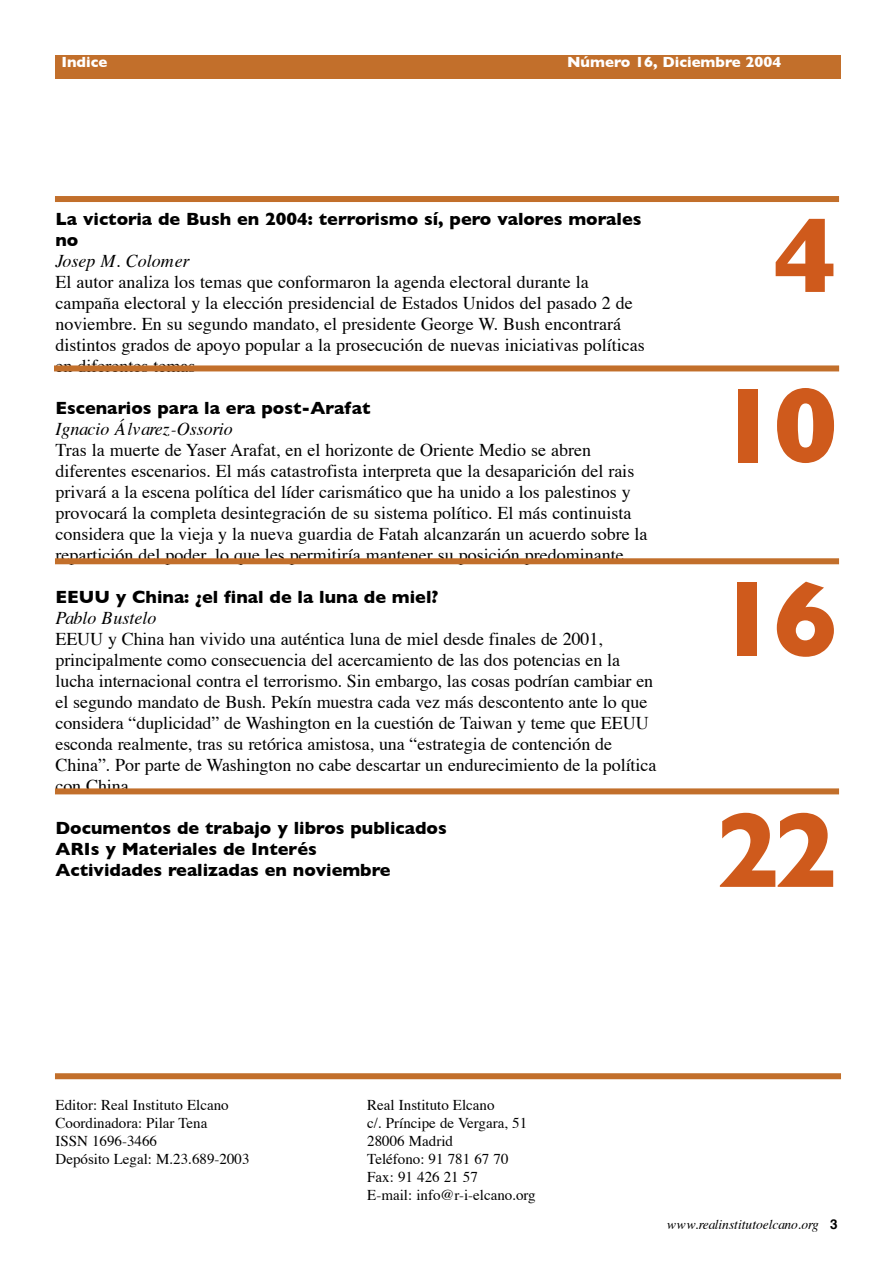
<style>
.page{position:relative;width:893px;height:1263px;background:#fff}
.page>*{position:absolute;margin:0;border:0;box-sizing:border-box;transform-origin:0 0}
.t1{font:700 108px/231px "Gill Sans";color:#cf5a1c}
.t2{font:18px/21px "Times";color:#000}
.t3{font:700 18px/21px "Gill Sans";color:#000}
.t4{font:italic 18px "Times";color:#000}
.t5{font:15px/18px "Times";color:#000}
.t6{font:700 15px "Gill Sans";color:#fff}
.t7{font:italic 13.5px "Times";color:#000}
.s1{font-family:"Helvetica";font-weight:700;font-style:normal}
</style>
<div class="page">
<div style="left:55px;top:55px;width:785px;height:24px;background:#c26f2b"></div>
<div style="left:55px;top:196px;width:784px;height:6px;background:#c26f2b"></div>
<div style="left:54px;top:365px;width:785px;height:6px;background:#c26f2b"></div>
<div style="left:55px;top:1073px;width:786px;height:6px;background:#c26f2b"></div>
<div style="left:55px;top:558px;width:784px;height:6px;background:#c26f2b"></div>
<div style="left:55px;top:788px;width:784px;height:6px;background:#c26f2b"></div>
<p class="t6" style="left:61px;top:54px;width:47px">Indice</p>
<p class="t6" style="left:567px;top:54px;width:216px">Número 16, Diciembre 2004</p>
<p class="t3" style="left:55px;top:208px;width:587px">La victoria de Bush en 2004: terrorismo sí, pero valores morales no</p>
<p class="t4" style="left:55px;top:254px;width:136px">Josep M. Colomer</p>
<p class="t2" style="left:55px;top:273px;width:591px">El autor analiza los temas que conformaron la agenda electoral durante la campaña electoral y la elección presidencial de Estados Unidos del pasado 2 de noviembre. En su segundo mandato, el presidente George W. Bush encontrará distintos grados de apoyo popular a la prosecución de nuevas iniciativas políticas en diferentes temas</p>
<p class="t3" style="left:55px;top:397px;width:316px">Escenarios para la era post-Arafat</p>
<p class="t4" style="left:55px;top:422px;width:179px">Ignacio Álvarez-Ossorio</p>
<p class="t2" style="left:55px;top:441px;width:593px">Tras la muerte de Yaser Arafat, en el horizonte de Oriente Medio se abren diferentes escenarios. El más catastrofista interpreta que la desaparición del rais privará a la escena política del líder carismático que ha unido a los palestinos y provocará la completa desintegración de su sistema político. El más continuista considera que la vieja y la nueva guardia de Fatah alcanzarán un acuerdo sobre la repartición del poder, lo que les permitiría mantener su posición predominante</p>
<p class="t3" style="left:55px;top:586px;width:384px">EEUU y China: ¿el final de la luna de miel?</p>
<p class="t4" style="left:55px;top:611px;width:102px">Pablo Bustelo</p>
<p class="t2" style="left:55px;top:630px;width:602px">EEUU y China han vivido una auténtica luna de miel desde finales de 2001, principalmente como consecuencia del acercamiento de las dos potencias en la lucha internacional contra el terrorismo. Sin embargo, las cosas podrían cambiar en el segundo mandato de Bush. Pekín muestra cada vez más descontento ante lo que considera “duplicidad” de Washington en la cuestión de Taiwan y teme que EEUU esconda realmente, tras su retórica amistosa, una “estrategia de contención de China”. Por parte de Washington no cabe descartar un endurecimiento de la política con China</p>
<p class="t3" style="left:55px;top:818px;width:393px">Documentos de trabajo y libros publicados<br>ARIs y Materiales de Interés<br>Actividades realizadas en noviembre</p>
<h1 class="t1" style="left:773px;top:139px;width:66px">4</h1>
<h1 class="t1" style="left:716px;top:309px;width:123px">10</h1>
<h1 class="t1" style="left:715px;top:503px;width:123px">16<br>22</h1>
<p class="t5" style="left:55px;top:1097px;width:196px">Editor: Real Instituto Elcano<br>Coordinadora: Pilar Tena<br>ISSN 1696-3466<br>Depósito Legal: M.23.689-2003</p>
<p class="t5" style="left:367px;top:1097px;width:170px">Real Instituto Elcano<br>c/. Príncipe de Vergara, 51<br>28006 Madrid<br>Teléfono: 91 781 67 70<br>Fax: 91 426 21 57<br>E-mail: info@r-i-elcano.org</p>
<p class="t7" style="left:667px;top:1219px;width:172px">www.realinstitutoelcano.org <span class="s1">3</span></p>
</div>
